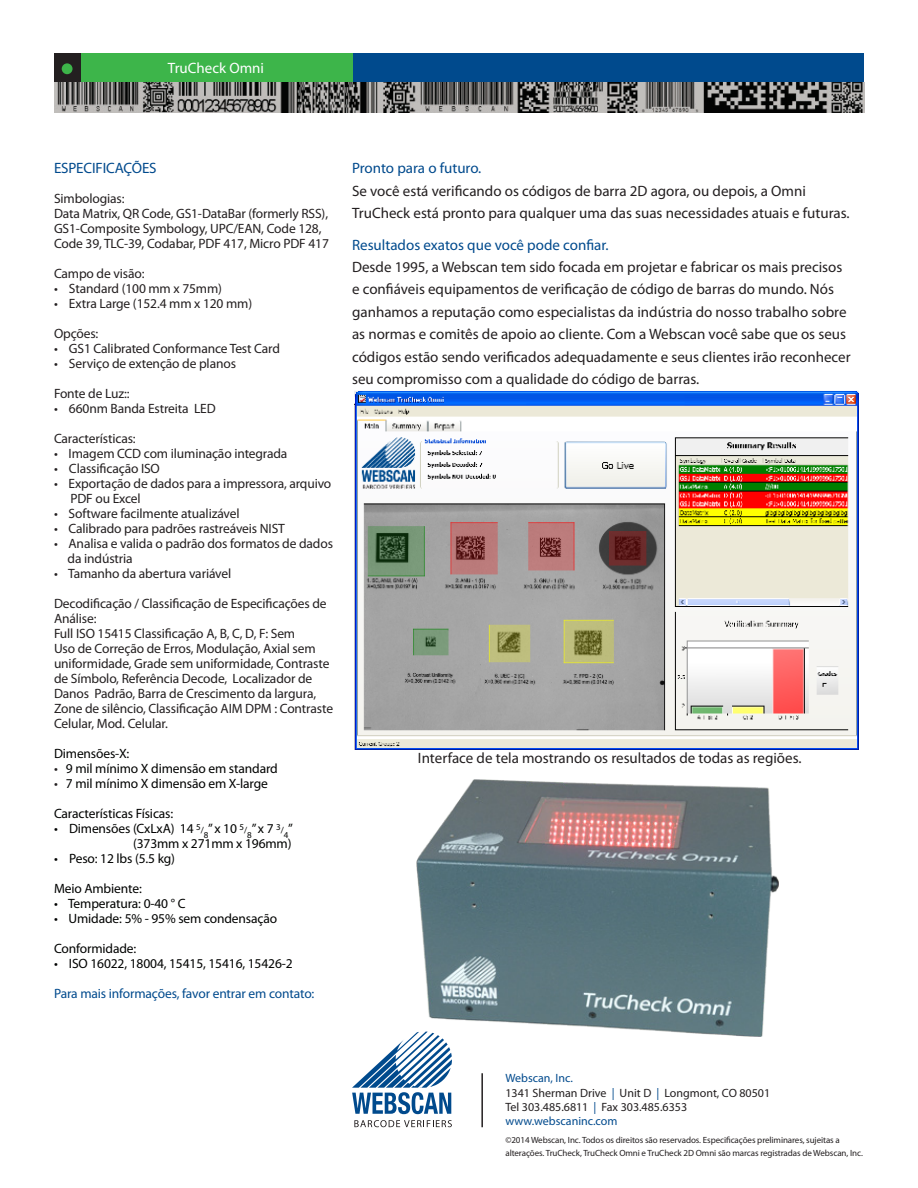
<style>
.page{position:relative;width:918px;height:1188px;background:#fff}
.page>*{position:absolute;margin:0;border:0;box-sizing:border-box;transform-origin:0 0}
.t1{font:15px/22.5px "Myriad Pro";color:#231f20}
.t2{font:15px "Myriad Pro";color:#004a8d}
.t3{font:15px "Myriad Pro";color:#fff}
.t4{font:13.5px/15px "Myriad Pro";letter-spacing:-.01em;color:#231f20}
.t5{font:13.5px "Myriad Pro";letter-spacing:-.01em;color:#000200}
.t6{font:13.5px "Myriad Pro";letter-spacing:-.01em;color:#004a8d}
.t7{font:12px "Myriad Pro";color:#231f20}
.t8{font:12px "Myriad Pro";color:#004a8d}
.t9{font:9px/13.5px "Myriad Pro";letter-spacing:-.01em;color:#231f20}
.t10{font:9px "Myriad Pro";color:#000200}
.s1{color:#231f20}
.s2{font-size:9px}
.s3{font-size:13.5px}
.s4{color:#004a8d}
</style>
<div class="page">
<div style="left:80px;top:54px;width:512px;height:30px;background:#3db54a"></div>
<div style="left:54px;top:54px;width:26px;height:30px;background:#231f20"></div>
<div style="left:353px;top:54px;width:511px;height:30px;background:#004a8d"></div>
<svg style="left:352px;top:1032px;width:100px;height:82px"></svg>
<svg style="left:354px;top:1120px;width:98px;height:7px"></svg>
<hr style="left:481px;top:1073px;width:2px;height:54px;background:#231f20">
<img style="left:417px;top:779px;width:361px;height:257px">
<img style="left:354px;top:391px;width:505px;height:358px">
<div style="left:62px;top:63px;width:11px;height:11px;background:#3db54a;border-radius:50%"></div>
<img style="left:54px;top:83px;width:810px;height:29px">
<p class="t3" style="left:168px;top:59px;width:98px">TruCheck Omni</p>
<p class="t2" style="left:54px;top:159px;width:104px">ESPECIFICAÇÕES</p>
<p class="t4" style="left:54px;top:191px;width:72px">Simbologias:</p>
<p class="t4" style="left:54px;top:206px;width:276px">Data Matrix, QR Code, GS1-DataBar (formerly RSS),<br>GS1-Composite Symbology, UPC/EAN, Code 128,<br>Code 39, TLC-39, Codabar, PDF 417, Micro PDF 417</p>
<p class="t4" style="left:54px;top:266px;width:92px">Campo de visão:</p>
<p class="t4" style="left:54px;top:281px;width:170px">• Standard (100 mm x 75mm)</p>
<p class="t4" style="left:54px;top:296px;width:200px">• Extra Large (152.4 mm x 120 mm)</p>
<p class="t4" style="left:54px;top:326px;width:46px">Opções:</p>
<p class="t4" style="left:54px;top:341px;width:227px">• GS1 Calibrated Conformance Test Card</p>
<p class="t4" style="left:54px;top:356px;width:184px">• Serviço de extenção de planos</p>
<p class="t4" style="left:54px;top:386px;width:77px">Fonte de Luz::</p>
<p class="t4" style="left:54px;top:401px;width:163px">• 660nm Banda Estreita LED</p>
<p class="t4" style="left:54px;top:431px;width:83px">Características:</p>
<p class="t4" style="left:54px;top:446px;width:235px">• Imagem CCD com iluminação integrada</p>
<p class="t4" style="left:54px;top:461px;width:107px">• Classificação ISO</p>
<p class="t4" style="left:54px;top:476px;width:279px">• Exportação de dados para a impressora, arquivo</p>
<p class="t4" style="left:70px;top:491px;width:72px">PDF ou Excel</p>
<p class="t4" style="left:54px;top:506px;width:187px">• Software facilmente atualizável</p>
<p class="t4" style="left:54px;top:521px;width:232px">• Calibrado para padrões rastreáveis NIST</p>
<p class="t4" style="left:54px;top:536px;width:281px">• Analisa e valida o padrão dos formatos de dados</p>
<p class="t4" style="left:68px;top:551px;width:67px">da indústria</p>
<p class="t4" style="left:54px;top:566px;width:179px">• Tamanho da abertura variável</p>
<p class="t4" style="left:54px;top:596px;width:274px">Decodificação / Classificação de Especificações de<br>Análise:</p>
<p class="t4" style="left:54px;top:626px;width:281px">Full ISO 15415 Classificação A, B, C, D, F: Sem<br>Uso de Correção de Erros, Modulação, Axial sem uniformidade, Grade sem uniformidade, Contraste de Símbolo, Referência Decode, Localizador de Danos Padrão, Barra de Crescimento da largura, Zone de silêncio, Classificação AIM DPM : Contraste Celular, Mod. Celular.</p>
<p class="t5" style="left:54px;top:745px;width:77px">Dimensões-X:</p>
<p class="t5" style="left:54px;top:760px;width:225px"><span class="s1">•</span> 9 mil mínimo X dimensão em standard</p>
<p class="t5" style="left:54px;top:775px;width:215px"><span class="s1">•</span> 7 mil mínimo X dimensão em X-large</p>
<p class="t5" style="left:54px;top:805px;width:121px">Características Físicas:</p>
<p class="t5" style="left:54px;top:820px;width:195px">• Dimensões (CxLxA) 14 <sup>5</sup><span class="s2">/</span><sub>8</sub>”x 10 <sup>5</sup><span class="s2">/</span></p>
<p class="t10" style="left:247px;top:825px;width:38px">8<span class="s3">” x 7</span> 3/</p>
<p class="t10" style="left:284px;top:829px;width:11px">4<sup>”</sup></p>
<p class="t5" style="left:133px;top:835px;width:160px">(373mm x 271mm x 196mm)</p>
<p class="t5" style="left:54px;top:850px;width:123px">• Peso: 12 lbs (5.5 kg)</p>
<p class="t5" style="left:54px;top:880px;width:89px">Meio Ambiente:</p>
<p class="t5" style="left:54px;top:895px;width:133px">• Temperatura: 0-40 ° C</p>
<p class="t5" style="left:54px;top:910px;width:225px">• Umidade: 5% - 95% sem condensação</p>
<p class="t5" style="left:54px;top:940px;width:84px">Conformidade:</p>
<p class="t5" style="left:54px;top:955px;width:240px">• ISO 16022, 18004, 15415, 15416, 15426-2</p>
<p class="t6" style="left:54px;top:985px;width:262px">Para mais informações, favor entrar em contato:</p>
<p class="t2" style="left:352px;top:159px;width:131px">Pronto para o futuro.</p>
<p class="t1" style="left:352px;top:179px;width:499px">Se você está verificando os códigos de barra 2D agora, ou depois, a Omni<br>TruCheck está pronto para qualquer uma das suas necessidades atuais e futuras.</p>
<p class="t2" style="left:352px;top:235px;width:258px">Resultados exatos que você pode confiar.</p>
<p class="t1" style="left:352px;top:255px;width:500px">Desde 1995, a Webscan tem sido focada em projetar e fabricar os mais precisos e confiáveis equipamentos de verificação de código de barras do mundo. Nós ganhamos a reputação como especialistas da indústria do nosso trabalho sobre as normas e comitês de apoio ao cliente. Com a Webscan você sabe que os seus códigos estão sendo verificados adequadamente e seus clientes irão reconhecer seu compromisso com a qualidade do código de barras.</p>
<p class="t1" style="left:418px;top:746px;width:385px">Interface de tela mostrando os resultados de todas as regiões.</p>
<p class="t8" style="left:505px;top:1071px;width:69px">Webscan, Inc.</p>
<p class="t7" style="left:505px;top:1085px;width:266px">1341 Sherman Drive <span class="s4">|</span> Unit D <span class="s4">|</span> Longmont, CO 80501</p>
<p class="t7" style="left:505px;top:1100px;width:183px">Tel 303.485.6811 <span class="s4">|</span> Fax 303.485.6353</p>
<p class="t8" style="left:505px;top:1114px;width:114px">www.webscaninc.com</p>
<p class="t9" style="left:505px;top:1133px;width:359px">©2014 Webscan, Inc. Todos os direitos são reservados. Especificações preliminares, sujeitas a alterações. TruCheck, TruCheck Omni e TruCheck 2D Omni são marcas registradas de Webscan, Inc.</p>
</div>
